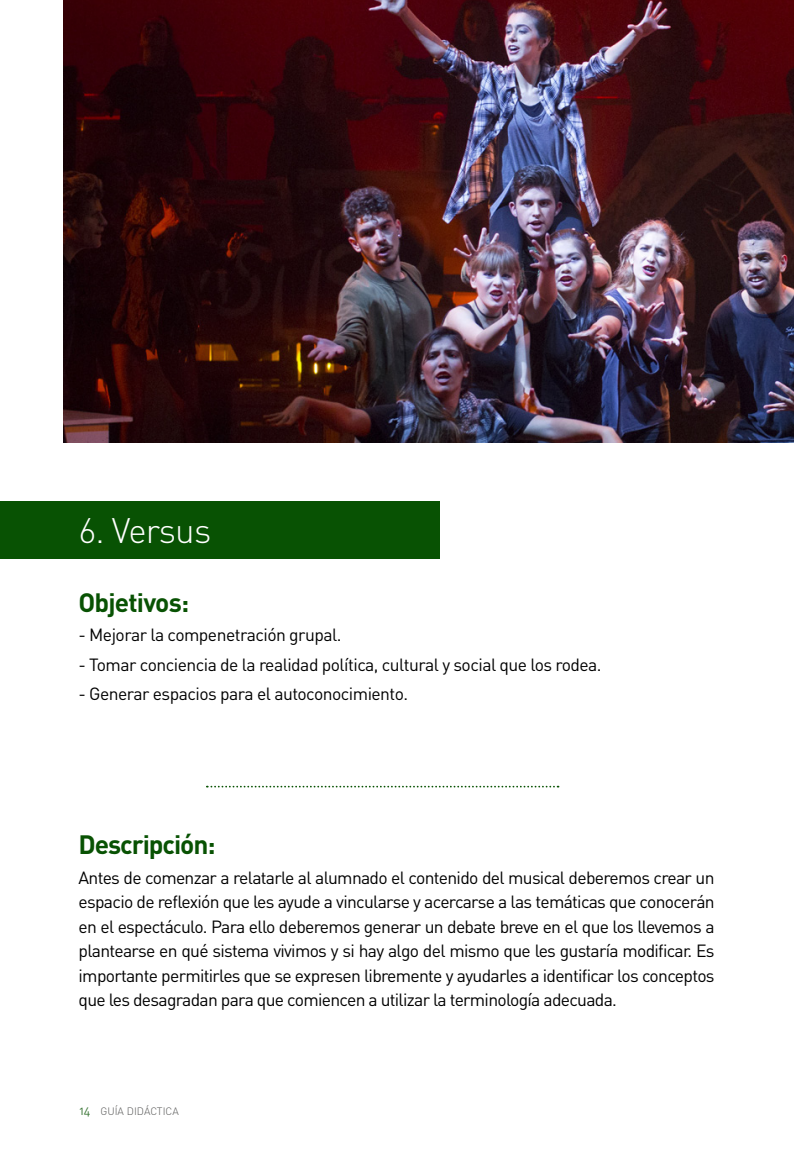
<style>
.page{position:relative;width:794px;height:1166px;background:#fff}
.page>*{position:absolute;margin:0;border:0;box-sizing:border-box;transform-origin:0 0}
.t1{font:300 35px "DIN Pro";letter-spacing:-.025em;color:#fff}
.t2{font:700 26.25px "DIN";letter-spacing:-.04em;color:#085203}
.t3{font:17.5px/24.5px "DIN";letter-spacing:-.03em;color:#000;text-align:justify}
.t4{font:300 10.67px "DIN Pro";color:#575756}
.s1{font-family:"DIN Regular Alternate";font-weight:400;font-size:12.25px;color:#397535}
</style>
<div class="page">
<img style="left:63px;top:0;width:731px;height:443px">
<div style="left:0;top:501px;width:439px;height:57px;background:#085203"></div>
<svg style="left:207px;top:786px;width:351px;height:1px"></svg>
<h1 class="t1" style="left:78px;top:506px;width:134px">6. Versus</h1>
<h2 class="t2" style="left:78px;top:585px;width:112px">Objetivos:</h2>
<p class="t3" style="left:78px;top:622px;width:265px">- Mejorar la compenetración grupal.</p>
<p class="t3" style="left:78px;top:652px;width:525px">- Tomar conciencia de la realidad política, cultural y social que los rodea.</p>
<p class="t3" style="left:78px;top:681px;width:331px">- Generar espacios para el autoconocimiento.</p>
<h2 class="t2" style="left:79px;top:828px;width:138px">Descripción:</h2>
<p class="t3" style="left:79px;top:865px;width:637px">Antes de comenzar a relatarle al alumnado el contenido del musical deberemos crear un espacio de reflexión que les ayude a vincularse y acercarse a las temáticas que conocerán en el espectáculo. Para ello deberemos generar un debate breve en el que los llevemos a plantearse en qué sistema vivimos y si hay algo del mismo que les gustaría modificar. Es importante permitirles que se expresen libremente y ayudarles a identificar los conceptos que les desagradan para que comiencen a utilizar la terminología adecuada.</p>
<p class="t4" style="left:79px;top:1103px;width:101px"><span class="s1">14</span> GUÍA DIDÁCTICA</p>
</div>
